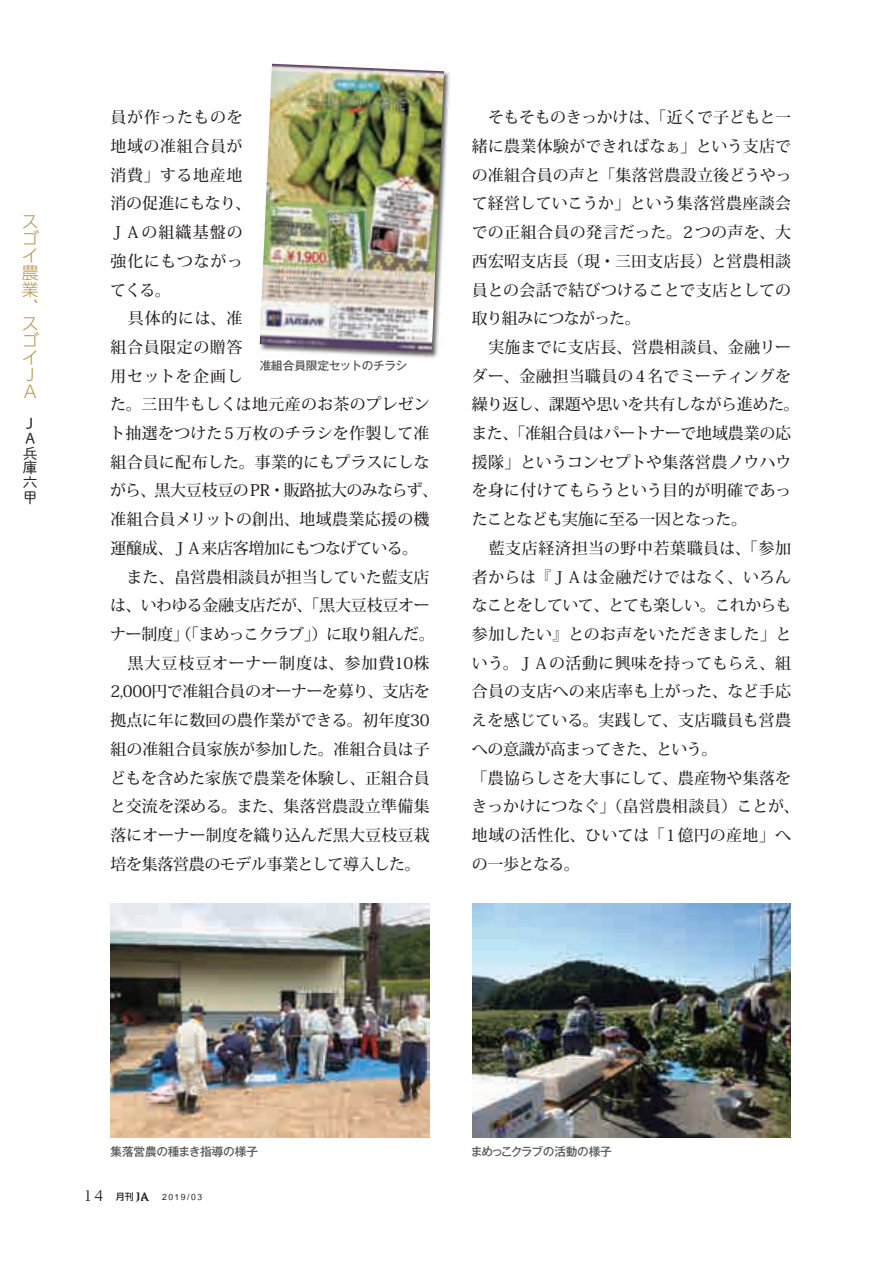
<style>
.page{position:relative;width:893px;height:1263px;background:#fff}
.page>*{position:absolute;margin:0;border:0;box-sizing:border-box;transform-origin:0 0}
.t1{font:300 16.95px/17px "UD Shin Go Pro";color:#b99652}
.t2{font:500 15.9px/28.7px "Koz Min Pro";color:#231f20}
.t3{font:14.85px/14.9px "Shuei M Go Std L";color:#231f20}
.t4{font:12px "Utsaah";letter-spacing:.125em;color:#231f20}
.t5{font:500 11.7px "Gothic MB101 Pro";letter-spacing:-.02em;color:#57585a}
.t6{font:500 11.7px "Gothic MB101 Pro";letter-spacing:-.065em;color:#57585a}
.s1{font-family:"UD Reimin Pro";font-size:13.8px}
.s2{font-family:"Shin Go Pro";font-weight:500;font-size:9px}
.s3{font-family:"Romic";font-weight:500}
</style>
<div class="page">
<div style="left:258px;top:62px;width:193px;height:297px;background:#231f20;opacity:.75"></div>
<img style="left:260px;top:64px;width:184px;height:288px">
<img style="left:472px;top:904px;width:319px;height:233px">
<img style="left:111px;top:904px;width:318px;height:233px">
<p class="t1" style="left:22px;top:212px;width:19px">スゴイ農業、スゴイ<br>J<br>A</p>
<p class="t3" style="left:23px;top:415px;width:16px">Ｊ<br>Ａ兵庫六甲</p>
<p class="t2" style="left:110px;top:103px;width:330px">員が作ったものを<br>地域の准組合員が<br>消費」する地産地<br>消の促進にもなり、<br>ＪＡの組織基盤の<br>強化にもつながっ<br>てくる。<br>　具体的には、准<br>組合員限定の贈答<br>用セットを企画し<br>た。三田牛もしくは地元産のお茶のプレゼント抽選をつけた5万枚のチラシを作製して准組合員に配布した。事業的にもプラスにしながら、黒大豆枝豆のPR・販路拡大のみならず、准組合員メリットの創出、地域農業応援の機運醸成、ＪＡ来店客増加にもつなげている。<br>　また、畠営農相談員が担当していた藍支店は、いわゆる金融支店だが、「黒大豆枝豆オーナー制度」（「まめっこクラブ」）に取り組んだ。　黒大豆枝豆オーナー制度は、参加費10株<br>2,000円で准組合員のオーナーを募り、支店を拠点に年に数回の農作業ができる。初年度30組の准組合員家族が参加した。准組合員は子どもを含めた家族で農業を体験し、正組合員と交流を深める。また、集落営農設立準備集落にオーナー制度を織り込んだ黒大豆枝豆栽培を集落営農のモデル事業として導入した。</p>
<p class="t2" style="left:472px;top:103px;width:329px">　そもそものきっかけは、「近くで子どもと一緒に農業体験ができればなぁ」という支店での准組合員の声と「集落営農設立後どうやって経営していこうか」という集落営農座談会での正組合員の発言だった。2つの声を、大西宏昭支店長（現・三田支店長）と営農相談員との会話で結びつけることで支店としての取り組みにつながった。<br>　実施までに支店長、営農相談員、金融リーダー、金融担当職員の4名でミーティングを繰り返し、課題や思いを共有しながら進めた。また、「准組合員はパートナーで地域農業の応援隊」というコンセプトや集落営農ノウハウを身に付けてもらうという目的が明確であったことなども実施に至る一因となった。<br>　藍支店経済担当の野中若葉職員は、「参加者からは『ＪＡは金融だけではなく、いろんなことをしていて、とても楽しい。これからも参加したい』とのお声をいただきました」という。ＪＡの活動に興味を持ってもらえ、組合員の支店への来店率も上がった、など手応えを感じている。実践して、支店職員も営農への意識が高まってきた、という。<br>「農協らしさを大事にして、農産物や集落をきっかけにつなぐ」（畠営農相談員）ことが、地域の活性化、ひいては「1億円の産地」への一歩となる。</p>
<p class="t5" style="left:260px;top:356px;width:149px">准組合員限定セットのチラシ</p>
<p class="t5" style="left:111px;top:1142px;width:149px">集落営農の種まき指導の様子</p>
<p class="t6" style="left:471px;top:1142px;width:143px">まめっこクラブの活動の様子</p>
<p class="t4" style="left:84px;top:1192px;width:120px"><span class="s1">14</span> <span class="s2">月刊</span> <span class="s3">JA</span> 2019/03</p>
</div>
